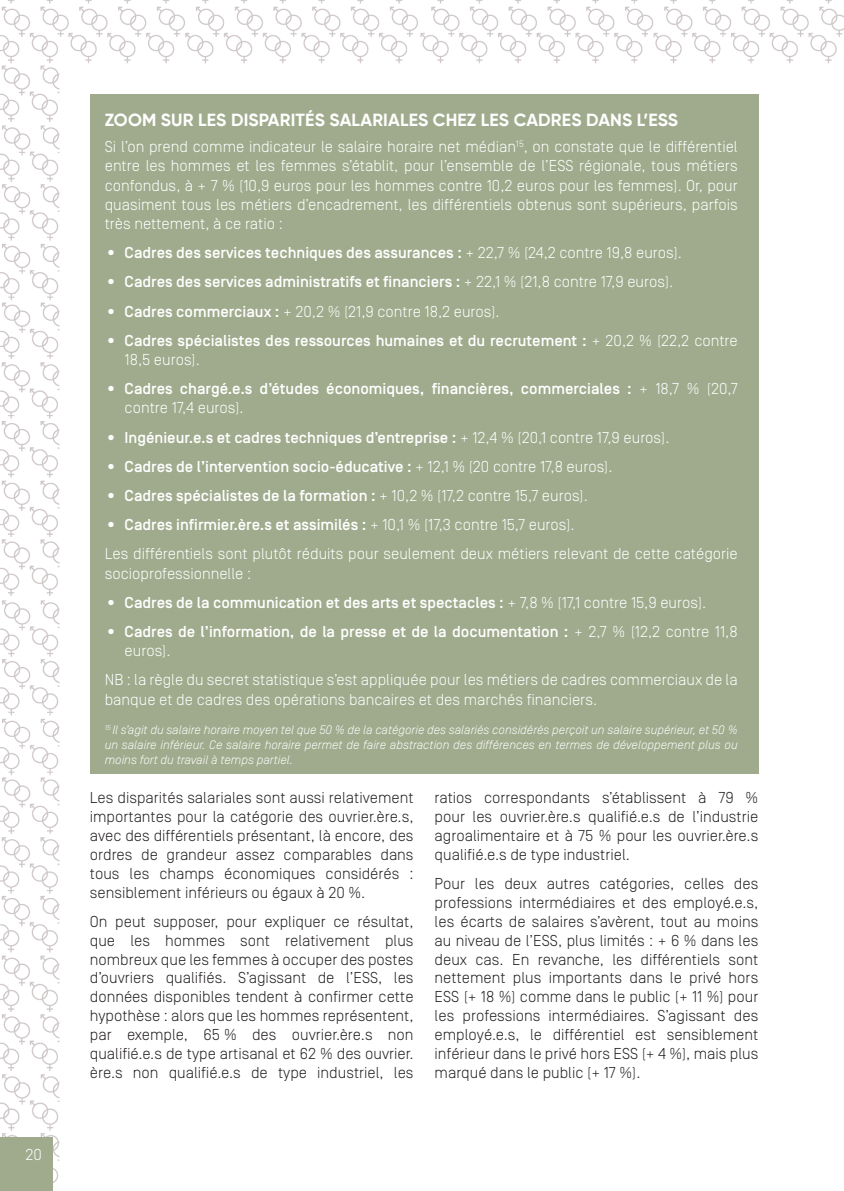
<style>
.page{position:relative;width:844px;height:1191px;background:#fff}
.page>*{position:absolute;margin:0;border:0;box-sizing:border-box;transform-origin:0 0}
.t1{font:700 17.5px "Gilroy";letter-spacing:.01em;color:#fff}
.t2{font:300 15.75px/18.9px "Simplon BP";color:#231f20;text-align:justify}
.t3{font:300 15.75px/19.2px "Simplon BP";color:#fff}
.t4{font:500 15.75px/19.2px "Simplon BP";color:#fff}
.t5{font:italic 300 12.25px/14.7px "Simplon BP";color:#fff;text-align:justify}
.s1{font-weight:300}
.s2{font-weight:500}
</style>
<div class="page">
<img style="left:0;top:0;width:843px;height:1187px">
<div style="left:0;top:1137px;width:53px;height:54px;background:#a0ab8d"></div>
<div style="left:90px;top:94px;width:668px;height:680px;background:#a0ab8d"></div>
<p class="t3" style="left:26px;top:1144px;width:18px">20</p>
<p class="t1" style="left:105px;top:109px;width:574px">ZOOM SUR LES DISPARITÉS SALARIALES CHEZ LES CADRES DANS L’ESS</p>
<p class="t3" style="left:105px;top:137px;width:634px;text-align:justify">Si l’on prend comme indicateur le salaire horaire net médian<sup>15</sup>, on constate que le différentiel entre les hommes et les femmes s’établit, pour l’ensemble de l’ESS régionale, tous métiers confondus, à + 7 % (10,9 euros pour les hommes contre 10,2 euros pour les femmes). Or, pour quasiment tous les métiers d’encadrement, les différentiels obtenus sont supérieurs, parfois très nettement, à ce ratio :</p>
<p class="t4" style="left:105px;top:243px;width:578px">• Cadres des services techniques des assurances : <span class="s1">+ 22,7 % (24,2 contre 19,8 euros).</span></p>
<p class="t4" style="left:105px;top:273px;width:570px">• Cadres des services administratifs et financiers : <span class="s1">+ 22,1 % (21,8 contre 17,9 euros).</span></p>
<p class="t3" style="left:105px;top:301px;width:396px"><span class="s2">• Cadres commerciaux :</span> + 20,2 % (21,9 contre 18,2 euros).</p>
<p class="t4" style="left:125px;top:331px;width:614px;text-indent:-20px">• Cadres spécialistes des ressources humaines et du recrutement : <span class="s1">+ 20,2 % (22,2 contre<br>18,5 euros).</span></p>
<p class="t4" style="left:125px;top:379px;width:614px;text-indent:-20px">• Cadres chargé.e.s d’études économiques, financières, commerciales : <span class="s1">+ 18,7 % (20,7 contre 17,4 euros).</span></p>
<p class="t4" style="left:105px;top:428px;width:566px">• Ingénieur.e.s et cadres techniques d’entreprise : <span class="s1">+ 12,4 % (20,1 contre 17,9 euros).</span></p>
<p class="t4" style="left:105px;top:457px;width:509px">• Cadres de l’intervention socio-éducative : <span class="s1">+ 12,1 % (20 contre 17,8 euros).</span></p>
<p class="t4" style="left:105px;top:486px;width:484px">• Cadres spécialistes de la formation : <span class="s1">+ 10,2 % (17,2 contre 15,7 euros).</span></p>
<p class="t3" style="left:105px;top:510px;width:634px;line-height:29.2px"><span class="s2">• Cadres infirmier.ère.s et assimilés :</span> + 10,1 % (17,3 contre 15,7 euros).<br>Les différentiels sont plutôt réduits pour seulement deux métiers relevant de cette catégorie</p>
<p class="t3" style="left:105px;top:563px;width:148px">socioprofessionnelle :</p>
<p class="t4" style="left:105px;top:593px;width:603px">• Cadres de la communication et des arts et spectacles : <span class="s1">+ 7,8 % (17,1 contre 15,9 euros).</span></p>
<p class="t4" style="left:125px;top:622px;width:614px;text-indent:-20px">• Cadres de l’information, de la presse et de la documentation : <span class="s1">+ 2,7 % (12,2 contre 11,8 euros).</span></p>
<p class="t3" style="left:105px;top:670px;width:634px">NB : la règle du secret statistique s’est appliquée pour les métiers de cadres commerciaux de la banque et de cadres des opérations bancaires et des marchés financiers.</p>
<p class="t5" style="left:105px;top:722px;width:634px"><sup>15</sup> Il s’agit du salaire horaire moyen tel que 50 % de la catégorie des salariés considérés perçoit un salaire supérieur, et 50 % un salaire inférieur. Ce salaire horaire permet de faire abstraction des différences en termes de développement plus ou moins fort du travail à temps partiel.</p>
<p class="t2" style="left:90px;top:788px;width:325px">Les disparités salariales sont aussi relativement importantes pour la catégorie des ouvrier.ère.s, avec des différentiels présentant, là encore, des ordres de grandeur assez comparables dans tous les champs économiques considérés : sensiblement inférieurs ou égaux à 20 %.</p>
<p class="t2" style="left:90px;top:911px;width:325px">On peut supposer, pour expliquer ce résultat, que les hommes sont relativement plus nombreux que les femmes à occuper des postes d’ouvriers qualifiés. S’agissant de l’ESS, les données disponibles tendent à confirmer cette hypothèse : alors que les hommes représentent, par exemple, 65 % des ouvrier.ère.s non qualifié.e.s de type artisanal et 62 % des ouvrier. ère.s non qualifié.e.s de type industriel, les</p>
<p class="t2" style="left:434px;top:788px;width:325px">ratios correspondants s’établissent à 79 % pour les ouvrier.ère.s qualifié.e.s de l’industrie agroalimentaire et à 75 % pour les ouvrier.ère.s qualifié.e.s de type industriel.</p>
<p class="t2" style="left:434px;top:873px;width:325px">Pour les deux autres catégories, celles des professions intermédiaires et des employé.e.s, les écarts de salaires s’avèrent, tout au moins au niveau de l’ESS, plus limités : + 6 % dans les deux cas. En revanche, les différentiels sont nettement plus importants dans le privé hors ESS (+ 18 %) comme dans le public (+ 11 %) pour les professions intermédiaires. S’agissant des employé.e.s, le différentiel est sensiblement inférieur dans le privé hors ESS (+ 4 %), mais plus marqué dans le public (+ 17 %).</p>
</div>
